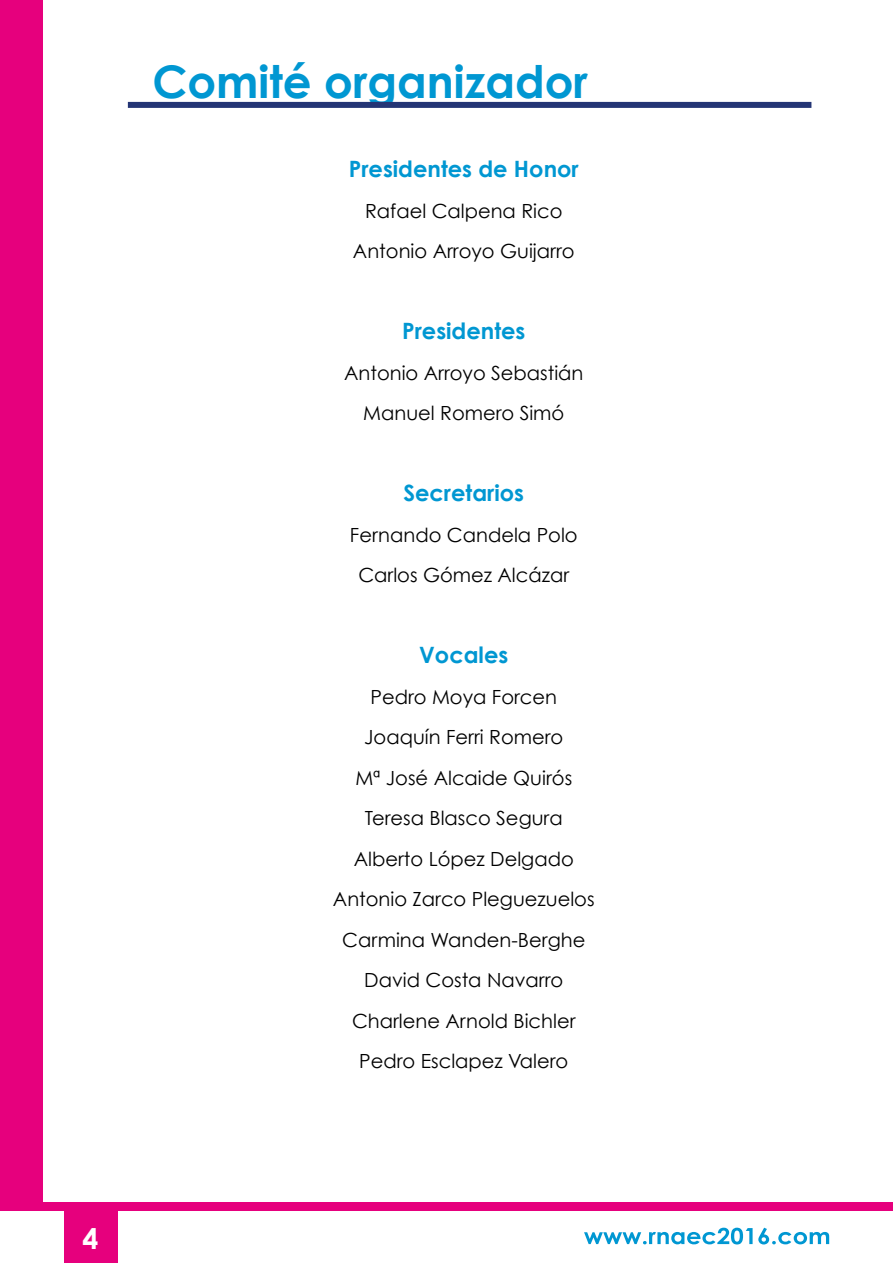
<style>
.page{position:relative;width:893px;height:1263px;background:#fff}
.page>*{position:absolute;margin:0;border:0;box-sizing:border-box;transform-origin:0 0}
.t1{font:700 45px "Century Gothic";color:#0097d2}
.t2{font:700 28.5px "Century Gothic";color:#fff}
.t3{font:700 22.5px "Century Gothic";color:#0097d2}
.t4{font:19.5px/40.5px "Century Gothic";color:#000;text-align:center}
</style>
<div class="page">
<div style="left:0;top:1202px;width:893px;height:9px;background:#e6007d"></div>
<div style="left:0;top:0;width:43px;height:1202px;background:#e6007d"></div>
<div style="left:64px;top:1206px;width:53px;height:57px;background:#e6007d"></div>
<svg style="left:584px;top:1228px;width:245px;height:16px"></svg>
<div style="left:128px;top:102px;width:683px;height:6px;background:#243575"></div>
<h1 class="t1" style="left:152px;top:53px;width:437px">Comité organizador</h1>
<p class="t3" style="left:349px;top:155px;width:231px">Presidentes de Honor</p>
<p class="t4" style="left:353px;top:190px;width:223px">Rafael Calpena Rico<br>Antonio Arroyo Guijarro</p>
<p class="t3" style="left:402px;top:317px;width:125px">Presidentes</p>
<p class="t4" style="left:344px;top:352px;width:241px">Antonio Arroyo Sebastián<br>Manuel Romero Simó</p>
<p class="t3" style="left:403px;top:479px;width:122px">Secretarios</p>
<p class="t4" style="left:350px;top:514px;width:229px">Fernando Candela Polo<br>Carlos Gómez Alcázar</p>
<p class="t3" style="left:419px;top:641px;width:91px">Vocales</p>
<p class="t4" style="left:333px;top:676px;width:263px">Pedro Moya Forcen<br>Joaquín Ferri Romero<br>Mª José Alcaide Quirós<br>Teresa Blasco Segura<br>Alberto López Delgado<br>Antonio Zarco Pleguezuelos<br>Carmina Wanden-Berghe<br>David Costa Navarro<br>Charlene Arnold Bichler<br>Pedro Esclapez Valero</p>
<h2 class="t2" style="left:83px;top:1221px;width:17px">4</h2>
</div>
